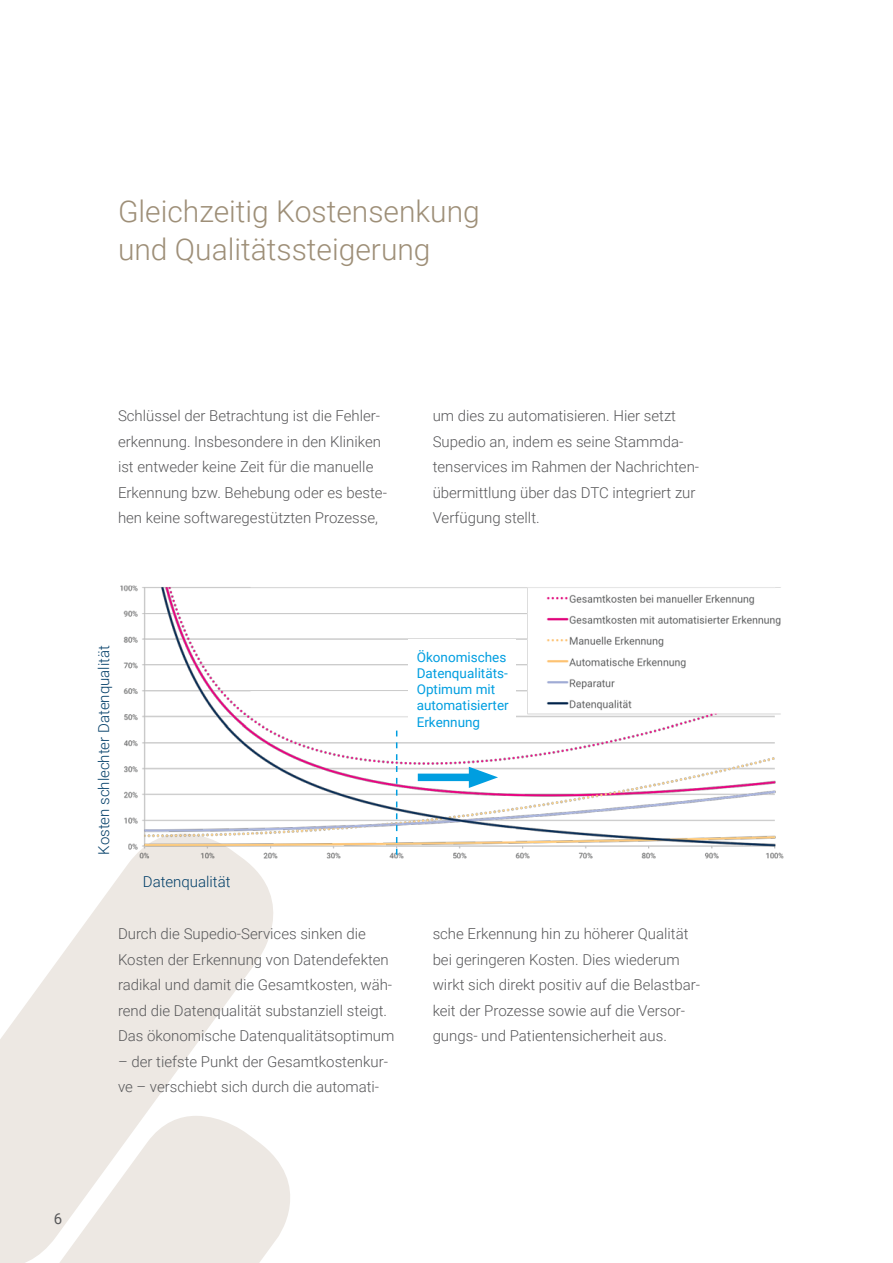
<style>
.page{position:relative;width:893px;height:1263px;background:#fff}
.page>*{position:absolute;margin:0;border:0;box-sizing:border-box;transform-origin:0 0}
.t1{font:300 30px/37.5px "Roboto";color:#9e8f78}
.t2{font:300 15px/25.5px "Roboto";color:#58585a}
.t3{font:300 15px "Roboto";color:#003d67}
.t4{font:15px "Roboto";color:#58585a}
.t5{font:13.5px/16.2px "Roboto";color:#009ee0}
</style>
<div class="page">
<svg style="left:0;top:863px;width:273px;height:253px;fill:#ede8e3"></svg>
<svg style="left:0;top:1116px;width:290px;height:147px;background:#efeae6"></svg>
<img style="left:120px;top:585px;width:664px;height:278px">
<div style="left:408px;top:639px;width:107px;height:99px;background:#fff"></div>
<svg style="left:396px;top:730px;width:1px;height:125px"></svg>
<div style="left:418px;top:774px;width:63px;height:7px;background:#009ee0"></div>
<svg style="left:469px;top:767px;width:29px;height:21px"></svg>
<h1 class="t1" style="left:118px;top:192px;width:363px">Gleichzeitig Kostensenkung und Qualitätssteigerung</h1>
<p class="t2" style="left:118px;top:402px;width:270px">Schlüssel der Betrachtung ist die Fehler&shy;erkennung. Insbesondere in den Kliniken ist entweder keine Zeit für die manuelle Erkennung bzw. Behebung oder es beste&shy;hen keine softwaregestützten Prozesse,</p>
<p class="t2" style="left:433px;top:402px;width:268px">um dies zu automatisieren. Hier setzt Supedio an, indem es seine Stammda&shy;tenservices im Rahmen der Nachrichten&shy;übermittlung über das DTC integriert zur Verfügung stellt.</p>
<p class="t3" style="left:93px;top:855px;width:211px;rotate:-90deg">Kosten schlechter Datenqualität</p>
<p class="t3" style="left:143px;top:871px;width:89px">Datenqualität</p>
<p class="t2" style="left:118px;top:920px;width:278px">Durch die Supedio-Services sinken die Kosten der Erkennung von Datendefekten radikal und damit die Gesamtkosten, wäh&shy;rend die Datenqualität substanziell steigt.<br>Das ökonomische Datenqualitätsoptimum</p>
<p class="t2" style="left:118px;top:1048px;width:272px">– der tiefste Punkt der Gesamtkostenkur&shy;ve – verschiebt sich durch die automati-</p>
<p class="t5" style="left:417px;top:648px;width:94px">Ökonomisches<br>Datenqualitäts-<br>Optimum mit automatisierter<br>Erkennung</p>
<p class="t2" style="left:433px;top:920px;width:269px">sche Erkennung hin zu höherer Qualität bei geringeren Kosten. Dies wiederum wirkt sich direkt positiv auf die Belastbar&shy;keit der Prozesse sowie auf die Versor&shy;gungs- und Patientensicherheit aus.</p>
<p class="t4" style="left:54px;top:1208px;width:10px">6</p>
</div>
